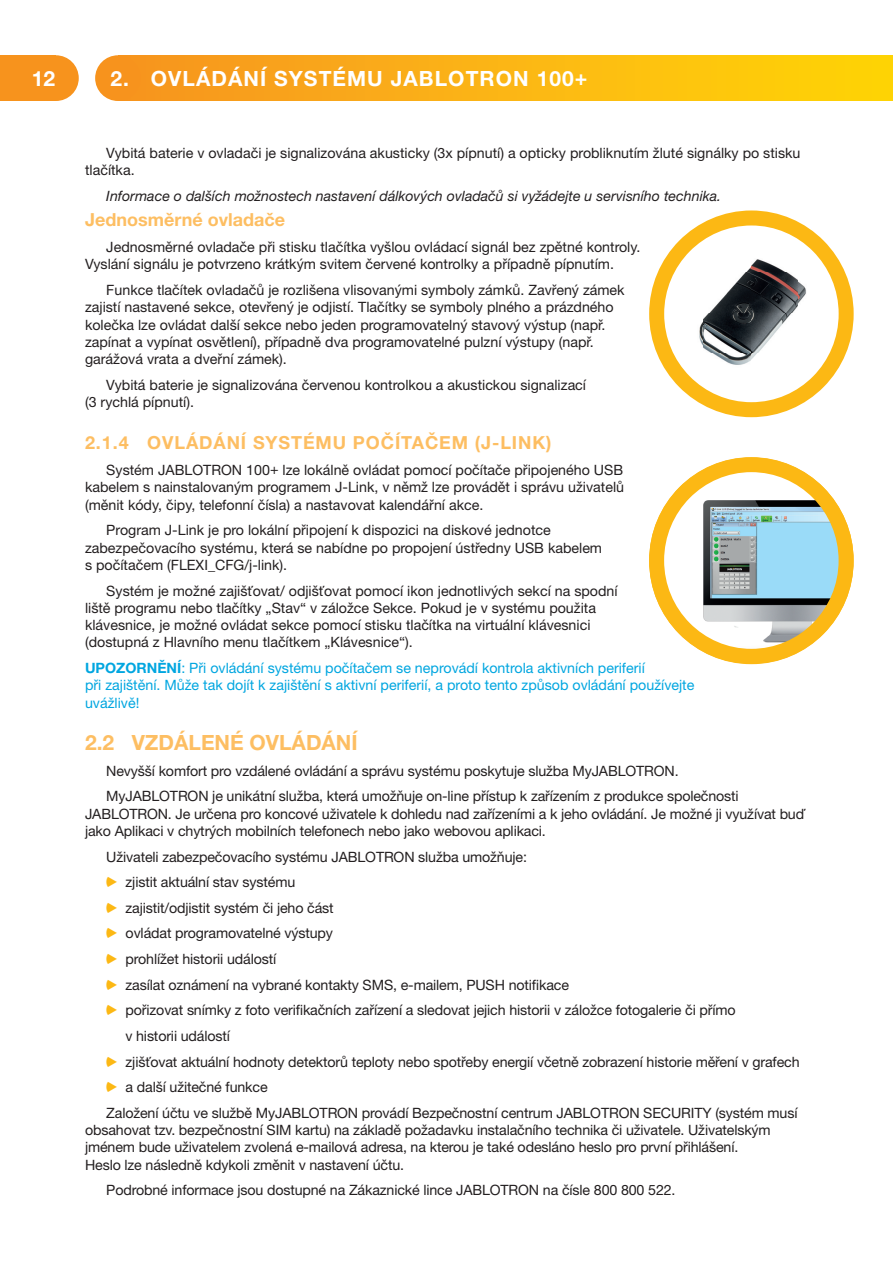
<style>
.page{position:relative;width:893px;height:1263px;background:#fff}
.page>*{position:absolute;margin:0;border:0;box-sizing:border-box;transform-origin:0 0}
.t1{font:700 21px "Helvetica Neue CE";letter-spacing:.05em;color:#fff}
.t2{font:700 21px "Helvetica Neue LT Pro";color:#fdbe62}
.t3{font:700 18px "Helvetica Neue LT Pro";letter-spacing:.05em;color:#fdbe62}
.t4{font:700 18px "Helvetica Neue LT Pro";color:#fdbe62}
.t5{font:14.25px/17.2px "Helvetica Neue LT Pro";letter-spacing:-.01em;color:#231f20}
.t6{font:14.25px/17.2px "Helvetica Neue LT Pro";color:#00a6e0}
.t7{font:italic 14.25px "Helvetica Neue LT Pro";color:#231f20}
.s1{font-weight:700}
.s2{font-family:"Jablosip";color:#fcb814}
</style>
<div class="page">
<div style="left:0;top:55px;width:56px;height:46px;background:#f7931d"></div>
<div style="left:33px;top:55px;width:46px;height:46px;background:#f7931d;border-radius:50%"></div>
<div style="left:118px;top:55px;width:775px;height:46px;background:linear-gradient(to right,#f79421,#ffd606)"></div>
<div style="left:95px;top:55px;width:46px;height:46px;background:#f7931d;border-radius:50%"></div>
<svg style="left:649px;top:210px;width:205px;height:207px"></svg>
<svg style="left:649px;top:457px;width:205px;height:207px"></svg>
<h1 class="t1" style="left:32px;top:71px;width:25px">12</h1>
<h1 class="t1" style="left:111px;top:71px;width:478px">2. OVLÁDÁNÍ SYSTÉMU JABLOTRON 100+</h1>
<p class="t5" style="left:85px;top:145px;width:717px;text-indent:21px">Vybitá baterie v ovladači je signalizována akusticky (3x pípnutí) a opticky probliknutím žluté signálky po stisku tlačítka.</p>
<p class="t7" style="left:106px;top:190px;width:616px">Informace o dalších možnostech nastavení dálkových ovladačů si vyžádejte u servisního technika.</p>
<p class="t4" style="left:85px;top:213px;width:201px">Jednosměrné ovladače</p>
<p class="t5" style="left:85px;top:240px;width:557px;text-indent:21px">Jednosměrné ovladače při stisku tlačítka vyšlou ovládací signál bez zpětné kontroly.<br>Vyslání signálu je potvrzeno krátkým svitem červené kontrolky a případně pípnutím.</p>
<p class="t5" style="left:85px;top:283px;width:541px;text-indent:21px">Funkce tlačítek ovladačů je rozlišena vlisovanými symboly zámků. Zavřený zámek zajistí nastavené sekce, otevřený je odjistí. Tlačítky se symboly plného a prázdného kolečka lze ovládat další sekce nebo jeden programovatelný stavový výstup (např. zapínat a vypínat osvětlení), případně dva programovatelné pulzní výstupy (např. garážová vrata a dveřní zámek).</p>
<p class="t5" style="left:85px;top:378px;width:503px;text-indent:21px">Vybitá baterie je signalizována červenou kontrolkou a akustickou signalizací (3 rychlá pípnutí).</p>
<p class="t3" style="left:85px;top:436px;width:468px">2.1.4 OVLÁDÁNÍ SYSTÉMU POČÍTAČEM (J-LINK)</p>
<p class="t5" style="left:85px;top:463px;width:540px;text-align:justify;text-indent:21px">Systém JABLOTRON 100+ lze lokálně ovládat pomocí počítače připojeného USB kabelem s nainstalovaným programem J-Link, v němž lze provádět i správu uživatelů (měnit kódy, čipy, telefonní čísla) a nastavovat kalendářní akce.</p>
<p class="t5" style="left:85px;top:523px;width:519px;text-indent:21px">Program J-Link je pro lokální připojení k dispozici na diskové jednotce zabezpečovacího systému, která se nabídne po propojení ústředny USB kabelem s počítačem (FLEXI_CFG/j-link).</p>
<p class="t5" style="left:85px;top:583px;width:534px;text-indent:21px">Systém je možné zajišťovat/ odjišťovat pomocí ikon jednotlivých sekcí na spodní liště programu nebo tlačítky „Stav“ v záložce Sekce. Pokud je v systému použita klávesnice, je možné ovládat sekce pomocí stisku tlačítka na virtuální klávesnici (dostupná z Hlavního menu tlačítkem „Klávesnice“).</p>
<p class="t6" style="left:85px;top:661px;width:611px"><span class="s1">UPOZORNĚNÍ</span>: Při ovládání systému počítačem se neprovádí kontrola aktivních periferií<br>při zajištění. Může tak dojít k zajištění s aktivní periferií, a proto tento způsob ovládání používejte uvážlivě!</p>
<h1 class="t2" style="left:85px;top:735px;width:274px">2.2 VZDÁLENÉ OVLÁDÁNÍ</h1>
<p class="t5" style="left:106px;top:759px;width:634px;line-height:25.8px">Nevyšší komfort pro vzdálené ovládání a správu systému poskytuje služba MyJABLOTRON.<br>MyJABLOTRON je unikátní služba, která umožňuje on-line přístup k zařízením z produkce společnosti</p>
<p class="t5" style="left:85px;top:806px;width:721px">JABLOTRON. Je určena pro koncové uživatele k dohledu nad zařízeními a k jeho ovládání. Je možné ji využívat buď jako Aplikaci v chytrých mobilních telefonech nebo jako webovou aplikaci.</p>
<p class="t5" style="left:106px;top:849px;width:422px">Uživateli zabezpečovacího systému JABLOTRON služba umožňuje:</p>
<p class="t5" style="left:106px;top:875px;width:190px"><span class="s2">A</span> zjistit aktuální stav systému</p>
<p class="t5" style="left:106px;top:901px;width:229px"><span class="s2">A</span> zajistit/odjistit systém či jeho část</p>
<p class="t5" style="left:106px;top:926px;width:228px"><span class="s2">A</span> ovládat programovatelné výstupy</p>
<p class="t5" style="left:106px;top:952px;width:171px"><span class="s2">A</span> prohlížet historii událostí</p>
<p class="t5" style="left:106px;top:977px;width:464px"><span class="s2">A</span> zasílat oznámení na vybrané kontakty SMS, e-mailem, PUSH notifikace</p>
<p class="t5" style="left:106px;top:1003px;width:631px"><span class="s2">A</span> pořizovat snímky z foto verifikačních zařízení a sledovat jejich historii v záložce fotogalerie či přímo</p>
<p class="t5" style="left:125px;top:1029px;width:106px">v historii událostí</p>
<p class="t5" style="left:106px;top:1054px;width:695px"><span class="s2">A</span> zjišťovat aktuální hodnoty detektorů teploty nebo spotřeby energií včetně zobrazení historie měření v grafech</p>
<p class="t5" style="left:106px;top:1080px;width:163px"><span class="s2">A</span> a další užitečné funkce</p>
<p class="t5" style="left:106px;top:1105px;width:693px">Založení účtu ve službě MyJABLOTRON provádí Bezpečnostní centrum JABLOTRON SECURITY (systém musí</p>
<p class="t5" style="left:85px;top:1123px;width:687px">obsahovat tzv. bezpečnostní SIM kartu) na základě požadavku instalačního technika či uživatele. Uživatelským jménem bude uživatelem zvolená e-mailová adresa, na kterou je také odesláno heslo pro první přihlášení.<br>Heslo lze následně kdykoli změnit v nastavení účtu.</p>
<p class="t5" style="left:106px;top:1183px;width:571px">Podrobné informace jsou dostupné na Zákaznické lince JABLOTRON na čísle 800 800 522.</p>
</div>
